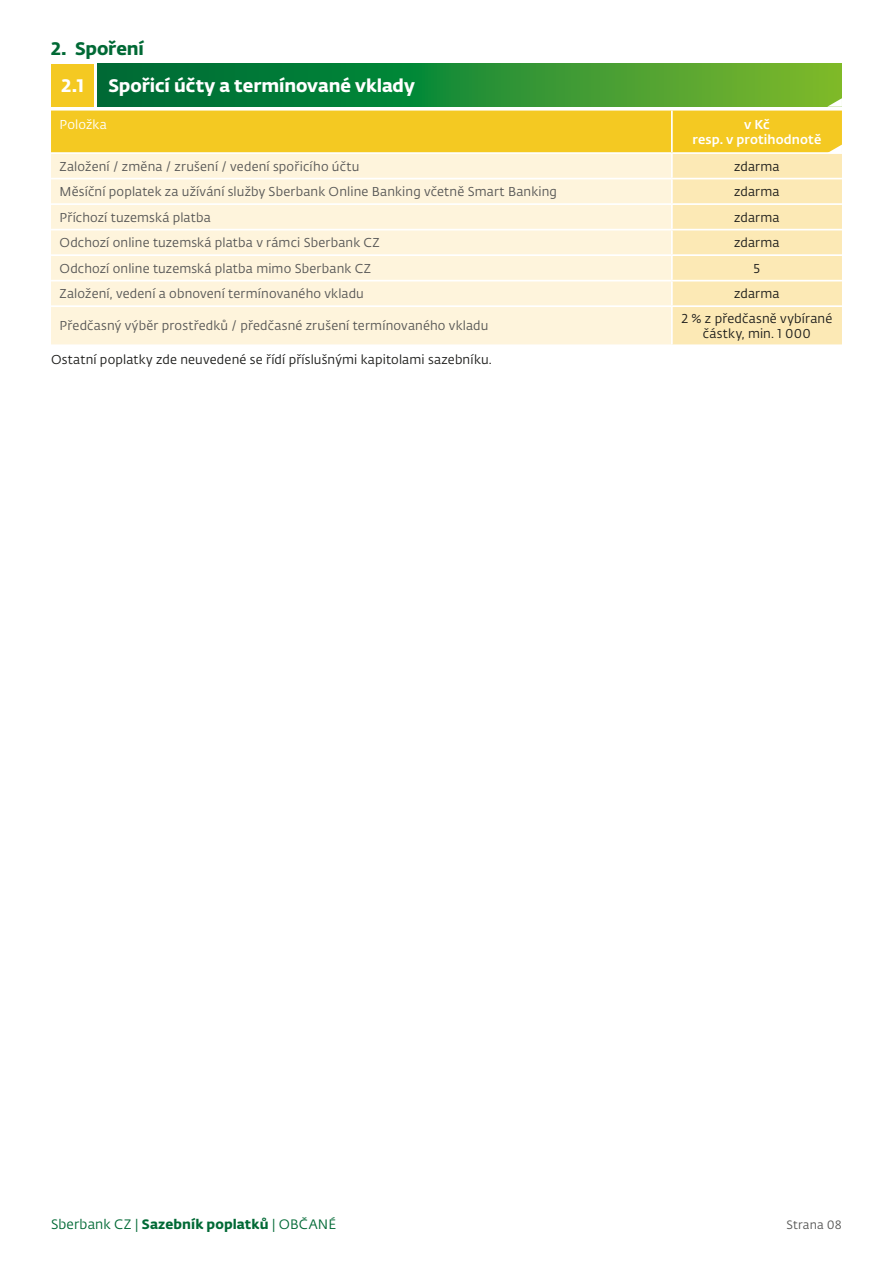
<style>
.page{position:relative;width:893px;height:1263px;background:#fff}
.page>*{position:absolute;margin:0;border:0;box-sizing:border-box;transform-origin:0 0}
.t1{font:18px "Fedra Sans Pro Bold LF";letter-spacing:-.005em;color:#fff}
.t2{font:18px "Fedra Sans Pro Bold LF";letter-spacing:-.005em;color:#006935}
.t3{font:13.5px "Fedra Sans Pro Book LF";letter-spacing:.01em;color:#006935}
.t4{font:12.75px "Fedra Sans Pro Book LF";letter-spacing:.01em;color:#575756}
.t5{font:12.75px/15.3px "Fedra Sans Pro Book LF";letter-spacing:.01em;color:#1d1d1b;text-align:center}
.t6{font:12.75px/15.3px "Fedra Sans Pro Medium LF";letter-spacing:.01em;color:#fff;text-align:center}
.t7{font:12.75px "Fedra Sans Pro Book LF";letter-spacing:.01em;color:#fff}
.t8{font:12px "Fedra Sans Pro Book LF";letter-spacing:.01em;color:#575756}
.s1{font-family:"Fedra Sans Pro Bold LF"}
</style>
<div class="page">
<svg style="left:98px;top:64px;width:744px;height:34px;background:#2a8f33"></svg>
<div style="left:51px;top:64px;width:43px;height:42px;background:#f4c922"></div>
<svg style="left:51px;top:98px;width:791px;height:246px;background:#f4e8b2"></svg>
<h1 class="t2" style="left:51px;top:35px;width:95px">2. Spoření</h1>
<h1 class="t1" style="left:62px;top:71px;width:24px">2.1</h1>
<h1 class="t1" style="left:108px;top:71px;width:308px">Spořicí účty a termínované vklady</h1>
<p class="t7" style="left:60px;top:116px;width:49px">Položka</p>
<p class="t6" style="left:692px;top:116px;width:130px">v Kč<br>resp. v protihodnotě</p>
<p class="t4" style="left:60px;top:157px;width:301px">Založení / změna / zrušení / vedení spořicího účtu</p>
<p class="t5" style="left:734px;top:158px;width:47px">zdarma</p>
<p class="t4" style="left:60px;top:183px;width:499px">Měsíční poplatek za užívání služby Sberbank Online Banking včetně Smart Banking</p>
<p class="t5" style="left:734px;top:184px;width:47px">zdarma</p>
<p class="t4" style="left:60px;top:208px;width:153px">Příchozí tuzemská platba</p>
<p class="t5" style="left:734px;top:209px;width:47px">zdarma</p>
<p class="t4" style="left:60px;top:234px;width:322px">Odchozí online tuzemská platba v rámci Sberbank CZ</p>
<p class="t5" style="left:734px;top:235px;width:47px">zdarma</p>
<p class="t4" style="left:60px;top:259px;width:313px">Odchozí online tuzemská platba mimo Sberbank CZ</p>
<p class="t5" style="left:754px;top:260px;width:8px">5</p>
<p class="t4" style="left:60px;top:285px;width:306px">Založení, vedení a obnovení termínovaného vkladu</p>
<p class="t5" style="left:734px;top:286px;width:47px">zdarma</p>
<p class="t4" style="left:60px;top:317px;width:430px">Předčasný výběr prostředků / předčasné zrušení termínovaného vkladu</p>
<p class="t5" style="left:681px;top:310px;width:152px">2 % z předčasně vybírané částky, min. 1 000</p>
<p class="t5" style="left:51px;top:351px;width:442px">Ostatní poplatky zde neuvedené se řídí příslušnými kapitolami sazebníku.</p>
<p class="t3" style="left:51px;top:1215px;width:287px">Sberbank CZ | <span class="s1">Sazebník poplatků</span> | OBČANÉ</p>
<p class="t8" style="left:786px;top:1216px;width:57px">Strana 08</p>
</div>
